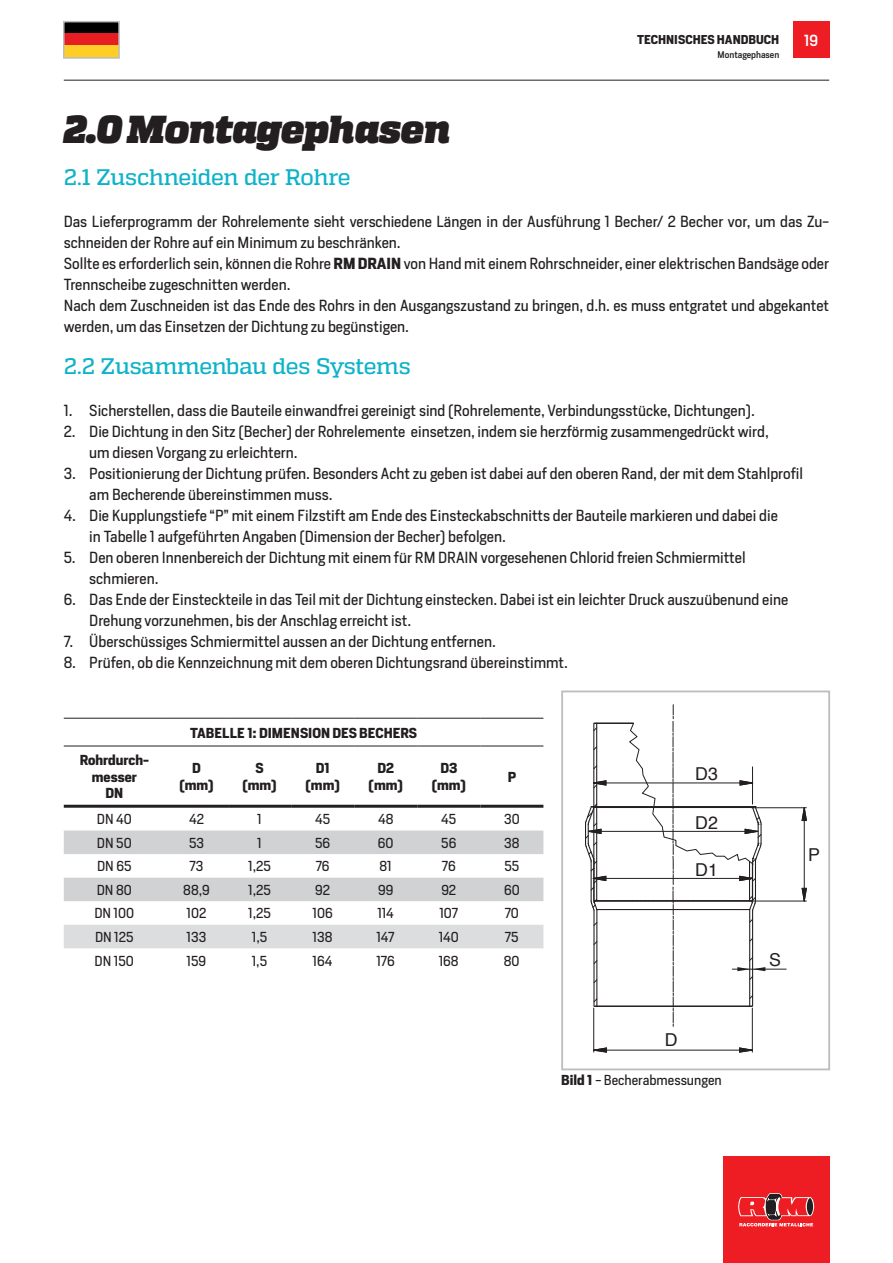
<style>
.page{position:relative;width:893px;height:1263px;background:#fff}
.page>*{position:absolute;margin:0;border:0;box-sizing:border-box;transform-origin:0 0}
.t1{font:italic 800 39px "Quadon";letter-spacing:-.015em;color:#231f20}
.t2{font:500 22.5px "Quadon";letter-spacing:-.015em;color:#0eb3c9}
.t3{font:17.85px "Helvetica";color:#231f20}
.t4{font:15px/21px "Heron Sans";color:#231f20}
.t5{font:500 15px "Heron Sans";color:#fff}
.t6{font:13.5px "Heron Sans";color:#231f20}
.t7{font:700 13.5px/16.2px "Heron Sans";color:#231f20;text-align:center}
.t8{font:700 12px "Heron Sans";color:#231f20}
.t9{font:500 9px "Heron Sans";color:#231f20}
.s1{font-weight:700}
</style>
<div class="page">
<hr style="left:64px;top:80px;width:765px;height:1px;background:#231f20">
<div style="left:723px;top:1157px;width:106px;height:106px;background:#ee1d23"></div>
<svg style="left:738px;top:1193px;width:76px;height:33px"></svg>
<div style="left:793px;top:22px;width:36px;height:36px;background:#ee1d23"></div>
<div style="left:64px;top:22px;width:55px;height:36px;background:#000001"></div>
<div style="left:64px;top:34px;width:55px;height:24px;background:#e61e24"></div>
<div style="left:64px;top:46px;width:55px;height:12px;background:#fecd26"></div>
<div style="left:63px;top:21px;width:57px;height:38px;border:2px solid #bcbdc0"></div>
<svg style="left:739px;top:1047px;width:13px;height:5px"></svg>
<svg style="left:594px;top:1047px;width:13px;height:5px"></svg>
<hr style="left:606px;top:1050px;width:133px;height:1px;background:#231f20">
<hr style="left:732px;top:969px;width:54px;height:1px;background:#231f20">
<hr style="left:593px;top:1008px;width:1px;height:44px;background:#231f20">
<hr style="left:752px;top:1008px;width:1px;height:44px;background:#231f20">
<svg style="left:802px;top:807px;width:5px;height:14px"></svg>
<svg style="left:802px;top:888px;width:5px;height:14px"></svg>
<hr style="left:804px;top:820px;width:1px;height:81px;background:#231f20">
<hr style="left:752px;top:807px;width:54px;height:1px;background:#231f20">
<hr style="left:752px;top:901px;width:54px;height:1px;background:#231f20">
<svg style="left:585px;top:705px;width:180px;height:321px"></svg>
<div style="left:561px;top:690px;width:269px;height:380px;border:2px solid #bcbdc0"></div>
<svg style="left:64px;top:830px;width:479px;height:71px"></svg>
<div style="left:64px;top:925px;width:479px;height:23px;background:#dcdddf"></div>
<hr style="left:64px;top:718px;width:101px;height:1px;background:#231f20">
<hr style="left:165px;top:718px;width:63px;height:1px;background:#231f20">
<hr style="left:228px;top:718px;width:63px;height:1px;background:#231f20">
<hr style="left:291px;top:718px;width:63px;height:1px;background:#231f20">
<hr style="left:354px;top:718px;width:63px;height:1px;background:#231f20">
<hr style="left:417px;top:718px;width:63px;height:1px;background:#231f20">
<hr style="left:480px;top:718px;width:63px;height:1px;background:#231f20">
<hr style="left:64px;top:746px;width:101px;height:1px;background:#231f20">
<hr style="left:165px;top:746px;width:63px;height:1px;background:#231f20">
<hr style="left:228px;top:746px;width:63px;height:1px;background:#231f20">
<hr style="left:291px;top:746px;width:63px;height:1px;background:#231f20">
<hr style="left:354px;top:746px;width:63px;height:1px;background:#231f20">
<hr style="left:417px;top:746px;width:63px;height:1px;background:#231f20">
<hr style="left:480px;top:746px;width:63px;height:1px;background:#231f20">
<hr style="left:64px;top:805px;width:101px;height:3px;background:#231f20">
<hr style="left:165px;top:805px;width:63px;height:3px;background:#231f20">
<hr style="left:228px;top:805px;width:63px;height:3px;background:#231f20">
<hr style="left:291px;top:805px;width:63px;height:3px;background:#231f20">
<hr style="left:354px;top:805px;width:63px;height:3px;background:#231f20">
<hr style="left:417px;top:805px;width:63px;height:3px;background:#231f20">
<hr style="left:480px;top:805px;width:63px;height:3px;background:#231f20">
<h1 class="t1" style="left:64px;top:106px;width:388px">2.0 Montagephasen</h1>
<h2 class="t2" style="left:64px;top:164px;width:288px">2.1 Zuschneiden der Rohre</h2>
<p class="t8" style="left:637px;top:31px;width:144px">TECHNISCHES HANDBUCH</p>
<p class="t5" style="left:804px;top:31px;width:15px">19</p>
<p class="t9" style="left:718px;top:49px;width:63px">Montagephasen</p>
<p class="t4" style="left:64px;top:211px;width:767px">Das Lieferprogramm der Rohrelemente sieht verschiedene Längen in der Ausführung 1 Becher/ 2 Becher vor, um das Zu&shy;schneiden der Rohre auf ein Minimum zu beschränken.<br>Sollte es erforderlich sein, können die Rohre <span class="s1">RM DRAIN</span> von Hand mit einem Rohrschneider, einer elektrischen Bandsäge oder Trennscheibe zugeschnitten werden.<br>Nach dem Zuschneiden ist das Ende des Rohrs in den Ausgangszustand zu bringen, d.h. es muss entgratet und abgekantet werden, um das Einsetzen der Dichtung zu begünstigen.</p>
<h2 class="t2" style="left:64px;top:353px;width:349px">2.2 Zusammenbau des Systems</h2>
<p class="t4" style="left:64px;top:400px;width:693px">1. Sicherstellen, dass die Bauteile einwandfrei gereinigt sind (Rohrelemente, Verbindungsstücke, Dichtungen).</p>
<p class="t4" style="left:89px;top:421px;width:681px;text-indent:-26px">2. Die Dichtung in den Sitz (Becher) der Rohrelemente einsetzen, indem sie herzförmig zusammengedrückt wird, um diesen Vorgang zu erleichtern.</p>
<p class="t4" style="left:89px;top:463px;width:715px;text-indent:-26px">3. Positionierung der Dichtung prüfen. Besonders Acht zu geben ist dabei auf den oberen Rand, der mit dem Stahlprofil am Becherende übereinstimmen muss.</p>
<p class="t4" style="left:89px;top:505px;width:690px;text-indent:-26px">4. Die Kupplungstiefe “P” mit einem Filzstift am Ende des Einsteckabschnitts der Bauteile markieren und dabei die in Tabelle 1 aufgeführten Angaben (Dimension der Becher) befolgen.</p>
<p class="t4" style="left:89px;top:547px;width:658px;text-indent:-26px">5. Den oberen Innenbereich der Dichtung mit einem für RM DRAIN vorgesehenen Chlorid freien Schmiermittel schmieren.</p>
<p class="t4" style="left:89px;top:589px;width:700px;text-indent:-26px">6. Das Ende der Einsteckteile in das Teil mit der Dichtung einstecken. Dabei ist ein leichter Druck auszuübenund eine<br>Drehung vorzunehmen, bis der Anschlag erreicht ist.</p>
<p class="t4" style="left:64px;top:631px;width:434px">7. Überschüssiges Schmiermittel aussen an der Dichtung entfernen.</p>
<p class="t4" style="left:64px;top:652px;width:506px">8. Prüfen, ob die Kennzeichnung mit dem oberen Dichtungsrand übereinstimmt.</p>
<p class="t7" style="left:190px;top:724px;width:229px">TABELLE 1: DIMENSION DES BECHERS</p>
<p class="t7" style="left:80px;top:752px;width:71px">Rohrdurch&shy;messer<br>DN</p>
<p class="t7" style="left:179px;top:760px;width:36px">D (mm)</p>
<p class="t7" style="left:242px;top:760px;width:36px">S (mm)</p>
<p class="t7" style="left:306px;top:760px;width:36px">D1 (mm)</p>
<p class="t7" style="left:369px;top:760px;width:36px">D2 (mm)</p>
<p class="t7" style="left:432px;top:760px;width:36px">D3 (mm)</p>
<p class="t7" style="left:508px;top:768px;width:10px">P</p>
<p class="t6" style="left:97px;top:810px;width:36px">DN 40</p>
<p class="t6" style="left:189px;top:810px;width:16px">42</p>
<p class="t6" style="left:257px;top:810px;width:6px">1</p>
<p class="t6" style="left:315px;top:810px;width:17px">45</p>
<p class="t6" style="left:378px;top:810px;width:17px">48</p>
<p class="t6" style="left:441px;top:810px;width:17px">45</p>
<p class="t6" style="left:504px;top:810px;width:17px">30</p>
<p class="t6" style="left:97px;top:834px;width:36px">DN 50</p>
<p class="t6" style="left:189px;top:834px;width:16px">53</p>
<p class="t6" style="left:257px;top:834px;width:6px">1</p>
<p class="t6" style="left:315px;top:834px;width:17px">56</p>
<p class="t6" style="left:378px;top:834px;width:17px">60</p>
<p class="t6" style="left:441px;top:834px;width:17px">56</p>
<p class="t6" style="left:504px;top:834px;width:17px">38</p>
<p class="t6" style="left:97px;top:858px;width:36px">DN 65</p>
<p class="t6" style="left:190px;top:858px;width:15px">73</p>
<p class="t6" style="left:248px;top:858px;width:24px">1,25</p>
<p class="t6" style="left:316px;top:858px;width:15px">76</p>
<p class="t6" style="left:380px;top:858px;width:14px">81</p>
<p class="t6" style="left:442px;top:858px;width:15px">76</p>
<p class="t6" style="left:504px;top:858px;width:17px">55</p>
<p class="t6" style="left:97px;top:881px;width:36px">DN 80</p>
<p class="t6" style="left:183px;top:881px;width:28px">88,9</p>
<p class="t6" style="left:248px;top:881px;width:24px">1,25</p>
<p class="t6" style="left:315px;top:881px;width:16px">92</p>
<p class="t6" style="left:378px;top:881px;width:17px">99</p>
<p class="t6" style="left:441px;top:881px;width:16px">92</p>
<p class="t6" style="left:504px;top:881px;width:17px">60</p>
<p class="t6" style="left:94px;top:905px;width:41px">DN 100</p>
<p class="t6" style="left:187px;top:905px;width:21px">102</p>
<p class="t6" style="left:248px;top:905px;width:24px">1,25</p>
<p class="t6" style="left:312px;top:905px;width:22px">106</p>
<p class="t6" style="left:377px;top:905px;width:18px">114</p>
<p class="t6" style="left:439px;top:905px;width:20px">107</p>
<p class="t6" style="left:505px;top:905px;width:16px">70</p>
<p class="t6" style="left:95px;top:928px;width:40px">DN 125</p>
<p class="t6" style="left:187px;top:928px;width:21px">133</p>
<p class="t6" style="left:252px;top:928px;width:17px">1,5</p>
<p class="t6" style="left:313px;top:928px;width:21px">138</p>
<p class="t6" style="left:377px;top:928px;width:20px">147</p>
<p class="t6" style="left:439px;top:928px;width:21px">140</p>
<p class="t6" style="left:505px;top:928px;width:15px">75</p>
<p class="t6" style="left:95px;top:952px;width:41px">DN 150</p>
<p class="t6" style="left:187px;top:952px;width:21px">159</p>
<p class="t6" style="left:252px;top:952px;width:17px">1,5</p>
<p class="t6" style="left:313px;top:952px;width:21px">164</p>
<p class="t6" style="left:376px;top:952px;width:20px">176</p>
<p class="t6" style="left:439px;top:952px;width:21px">168</p>
<p class="t6" style="left:504px;top:952px;width:17px">80</p>
<p class="t3" style="left:695px;top:760px;width:24px">D3</p>
<p class="t3" style="left:695px;top:809px;width:24px">D2</p>
<p class="t3" style="left:695px;top:856px;width:24px">D1</p>
<p class="t3" style="left:665px;top:1026px;width:14px">D</p>
<p class="t6" style="left:561px;top:1071px;width:162px"><span class="s1">Bild 1</span> - Becherabmessungen</p>
<p class="t3" style="left:808px;top:841px;width:13px">P</p>
<p class="t3" style="left:769px;top:946px;width:13px">S</p>
</div>
